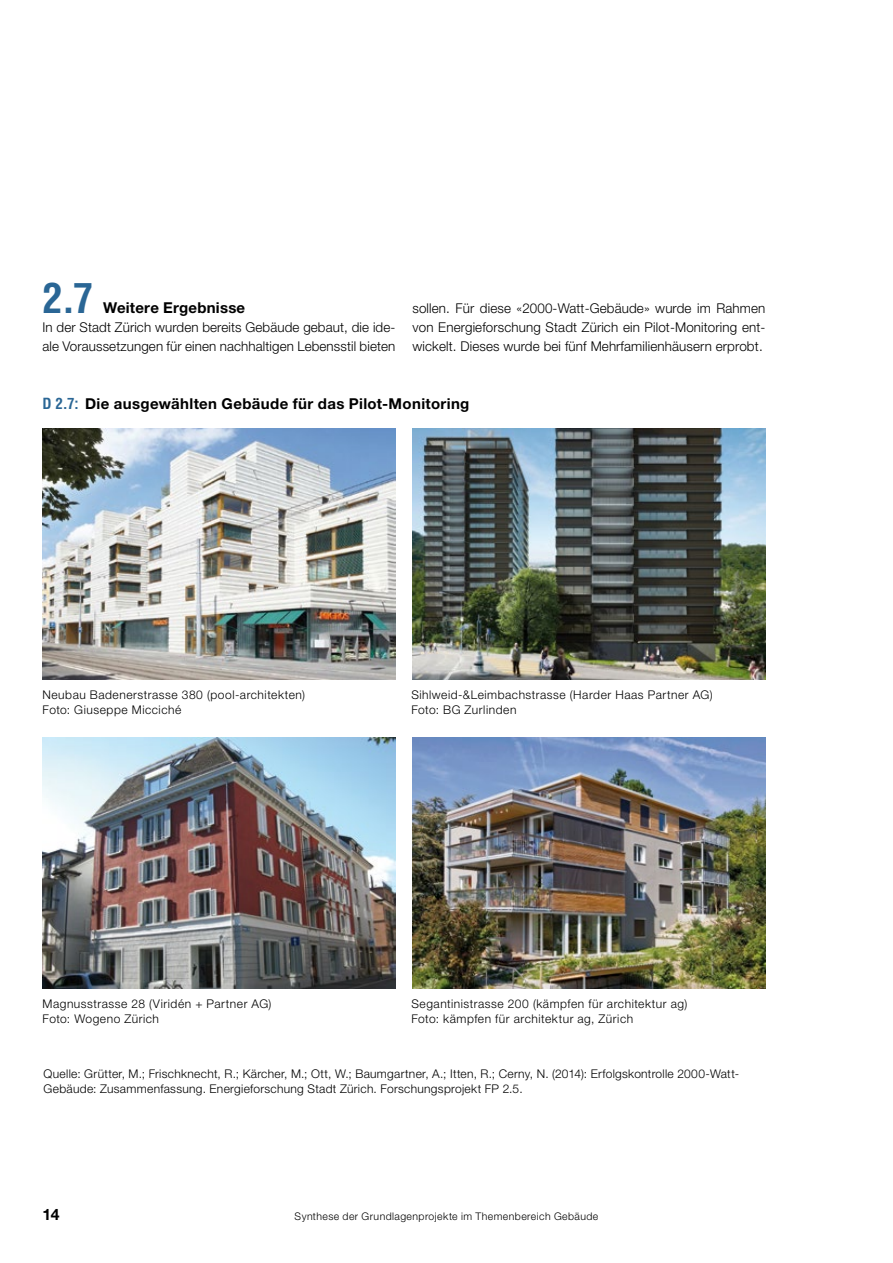
<style>
.page{position:relative;width:893px;height:1263px;background:#fff}
.page>*{position:absolute;margin:0;border:0;box-sizing:border-box;transform-origin:0 0}
.t1{font:700 condensed 40.5px "Helvetica";color:#2a6695}
.t2{font:700 15.75px "Helvetica Neue LT Std";color:#000}
.t3{font:700 15px "Helvetica Neue LT Std";letter-spacing:.02em;color:#000}
.t4{font:300 13.5px/19.4px "Helvetica Neue LT Std";letter-spacing:.01em;color:#000}
.t5{font:300 12px/15px "Helvetica Neue LT Std";letter-spacing:.035em;color:#000}
.t6{font:300 10.5px "Helvetica Neue LT Std";letter-spacing:.04em;color:#000}
.s1{font-family:"Helvetica";font-stretch:condensed;color:#2a6695}
</style>
<div class="page">
<img style="left:43px;top:738px;width:352px;height:251px">
<img style="left:42px;top:429px;width:353px;height:251px">
<img style="left:412px;top:429px;width:353px;height:251px">
<img style="left:412px;top:738px;width:353px;height:251px">
<h1 class="t1" style="left:43px;top:273px;width:52px">2.7</h1>
<p class="t3" style="left:103px;top:298px;width:144px">Weitere Ergebnisse</p>
<p class="t4" style="left:43px;top:317px;width:354px">In der Stadt Zürich wurden bereits Gebäude gebaut, die ide&shy;ale Voraussetzungen für einen nachhaltigen Lebensstil bieten</p>
<p class="t4" style="left:412px;top:298px;width:354px;text-align:justify">sollen. Für diese «2000-Watt-Gebäude» wurde im Rahmen von Energieforschung Stadt Zürich ein Pilot-Monitoring ent&shy;wickelt. Dieses wurde bei fünf Mehrfamilienhäusern erprobt.</p>
<p class="t3" style="left:43px;top:395px;width:428px"><span class="s1">D 2.7:</span> Die ausgewählten Gebäude für das Pilot-Monitoring</p>
<p class="t5" style="left:43px;top:687px;width:264px">Neubau Badenerstrasse 380 (pool-architekten)<br>Foto: Giuseppe Micciché</p>
<p class="t5" style="left:411px;top:687px;width:303px">Sihlweid-&amp;Leimbachstrasse (Harder Haas Partner AG)<br>Foto: BG Zurlinden</p>
<p class="t5" style="left:43px;top:996px;width:230px">Magnusstrasse 28 (Viridén + Partner AG)<br>Foto: Wogeno Zürich</p>
<p class="t5" style="left:411px;top:996px;width:277px">Segantinistrasse 200 (kämpfen für architektur ag)<br>Foto: kämpfen für architektur ag, Zürich</p>
<p class="t5" style="left:44px;top:1066px;width:697px">Quelle: Grütter, M.; Frischknecht, R.; Kärcher, M.; Ott, W.; Baumgartner, A.; Itten, R.; Cerny, N. (2014): Erfolgskontrolle 2000-Watt-<br>Gebäude: Zusammenfassung. Energieforschung Stadt Zürich. Forschungsprojekt FP 2.5.</p>
<h2 class="t2" style="left:43px;top:1205px;width:18px">14</h2>
<p class="t6" style="left:295px;top:1210px;width:305px">Synthese der Grundlagenprojekte im Themenbereich Gebäude</p>
</div>
